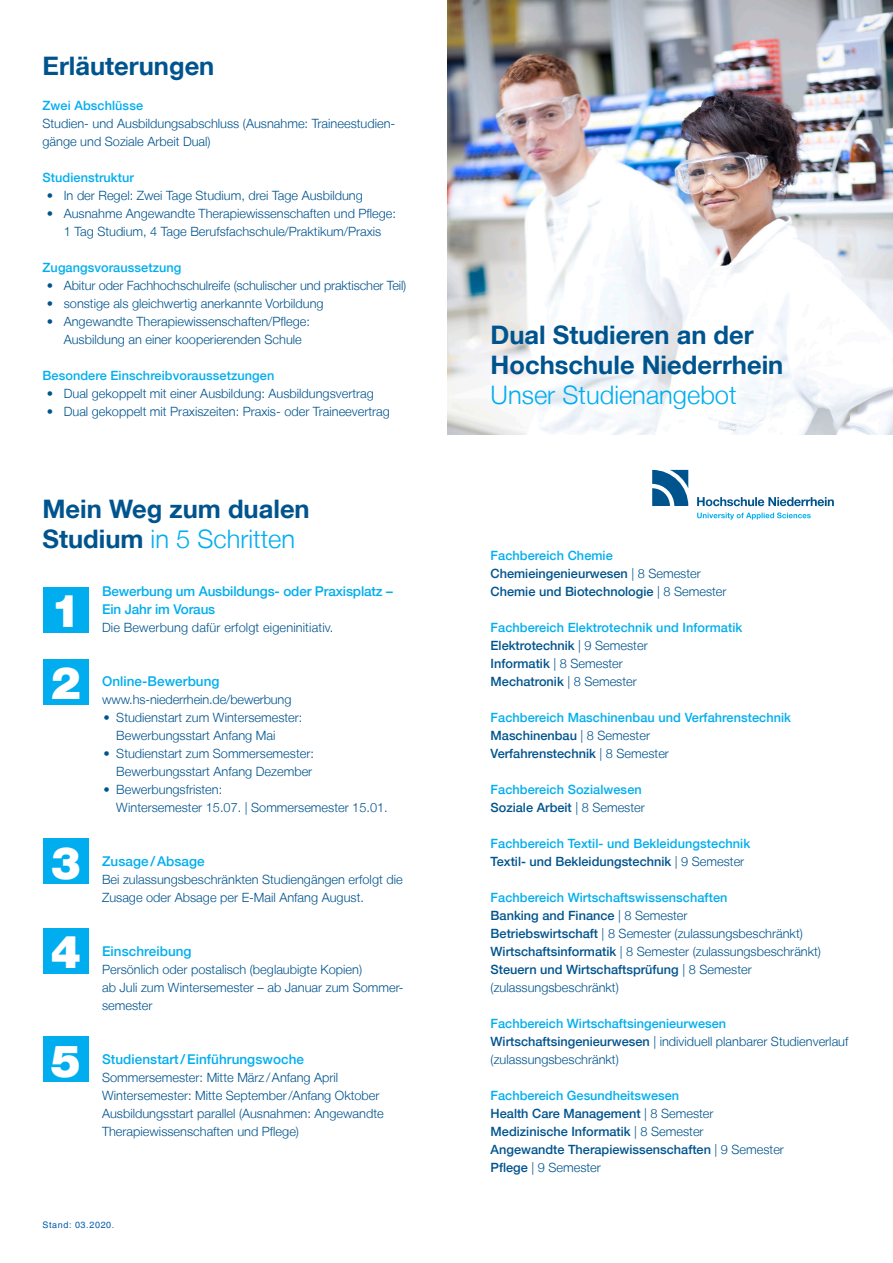
<style>
.page{position:relative;width:893px;height:1263px;background:#fff}
.page>*{position:absolute;margin:0;border:0;box-sizing:border-box;transform-origin:0 0}
.t1{font:900 45px "Helvetica Neue LT";color:#fff}
.Headline_neu{font:700 25.5px "Helvetica Neue LT";color:#00548e}
.Headline_neu-2{font:300 25.5px "Helvetica Neue LT";color:#00aeef}
.Fließtext_Spalte{font:500 13.5px "Helvetica Neue LT";letter-spacing:.005em;color:#00aeef}
.Fließtext_Spalte-2{font:300 12.75px/18px "Helvetica Neue LT";color:#00548e}
.Fließtext_Spalte-3{font:500 12.75px "Helvetica Neue LT";color:#00548e}
.Fließtext_Spalte-4{font:500 12.75px "Helvetica Neue LT";letter-spacing:.005em;color:#00aeef}
.t2{font:9px "Helvetica LT";letter-spacing:.07em;color:#015aaa}
.s1{font-weight:700;color:#00548e}
.s2{font-weight:300}
.s3{font-weight:500}
</style>
<div class="page">
<svg style="left:652px;top:470px;width:36px;height:36px"></svg>
<svg style="left:697px;top:497px;width:137px;height:9px"></svg>
<svg style="left:697px;top:512px;width:114px;height:8px"></svg>
<img style="left:447px;top:0;width:446px;height:434px">
<div style="left:43px;top:587px;width:46px;height:45px;background:#00aeef"></div>
<div style="left:43px;top:659px;width:46px;height:46px;background:#00aeef"></div>
<div style="left:43px;top:838px;width:46px;height:46px;background:#00aeef"></div>
<div style="left:43px;top:928px;width:46px;height:46px;background:#00aeef"></div>
<div style="left:43px;top:1036px;width:46px;height:46px;background:#00aeef"></div>
<p class="Headline_neu" style="left:43px;top:50px;width:173px">Erläuterungen</p>
<p class="Fließtext_Spalte-4" style="left:43px;top:98px;width:102px">Zwei Abschlüsse</p>
<p class="Fließtext_Spalte-2" style="left:43px;top:114px;width:354px">Studien- und Ausbildungsabschluss (Ausnahme: Traineestudien&shy;gänge und Soziale Arbeit Dual)</p>
<p class="Fließtext_Spalte-4" style="left:43px;top:170px;width:93px">Studienstruktur</p>
<p class="Fließtext_Spalte-2" style="left:47px;top:186px;width:318px">• In der Regel: Zwei Tage Studium, drei Tage Ausbildung</p>
<p class="Fließtext_Spalte-2" style="left:47px;top:204px;width:351px;text-align:center">• Ausnahme Angewandte Therapiewissenschaften und Pflege:<br>1 Tag Studium, 4 Tage Berufsfachschule/Praktikum/Praxis</p>
<p class="Fließtext_Spalte-4" style="left:43px;top:260px;width:140px">Zugangsvoraussetzung</p>
<p class="Fließtext_Spalte-2" style="left:47px;top:276px;width:361px">• Abitur oder Fachhochschulreife (schulischer und praktischer Teil)</p>
<p class="Fließtext_Spalte-2" style="left:47px;top:294px;width:278px">• sonstige als gleichwertig anerkannte Vorbildung</p>
<p class="Fließtext_Spalte-2" style="left:64px;top:312px;width:248px;text-indent:-17px">• Angewandte Therapiewissenschaften/Pflege:<br>Ausbildung an einer kooperierenden Schule</p>
<p class="Fließtext_Spalte-4" style="left:43px;top:368px;width:233px">Besondere Einschreibvoraussetzungen</p>
<p class="Fließtext_Spalte-2" style="left:47px;top:384px;width:329px">• Dual gekoppelt mit einer Ausbildung: Ausbildungsvertrag</p>
<p class="Fließtext_Spalte-2" style="left:47px;top:402px;width:345px">• Dual gekoppelt mit Praxiszeiten: Praxis- oder Traineevertrag</p>
<p class="Headline_neu" style="left:43px;top:493px;width:269px">Mein Weg zum dualen</p>
<p class="Headline_neu-2" style="left:43px;top:524px;width:254px"><span class="s1">Studium</span> in 5 Schritten</p>
<p class="Fließtext_Spalte" style="left:102px;top:583px;width:292px">Bewerbung um Ausbildungs- oder Praxisplatz –</p>
<p class="Fließtext_Spalte" style="left:102px;top:601px;width:115px">Ein Jahr im Voraus</p>
<p class="Fließtext_Spalte-2" style="left:102px;top:618px;width:233px">Die Bewerbung dafür erfolgt eigeninitiativ.</p>
<p class="t1" style="left:51px;top:584px;width:32px">1</p>
<p class="t1" style="left:51px;top:656px;width:32px">2</p>
<p class="t1" style="left:51px;top:836px;width:32px">3</p>
<p class="t1" style="left:51px;top:925px;width:32px">4</p>
<p class="t1" style="left:51px;top:1034px;width:32px">5</p>
<p class="Fließtext_Spalte" style="left:102px;top:673px;width:119px">Online-Bewerbung</p>
<p class="Fließtext_Spalte-2" style="left:102px;top:690px;width:191px">www.hs-niederrhein.de/bewerbung</p>
<p class="Fließtext_Spalte-2" style="left:116px;top:708px;width:188px;text-indent:-13px">• Studienstart zum Wintersemester:<br>Bewerbungsstart Anfang Mai</p>
<p class="Fließtext_Spalte-2" style="left:104px;top:744px;width:212px;text-align:right">• Studienstart zum Sommersemester:<br>Bewerbungsstart Anfang Dezember</p>
<p class="Fließtext_Spalte-2" style="left:116px;top:780px;width:273px;text-indent:-13px">• Bewerbungsfristen:<br>Wintersemester 15.07. | Sommersemester 15.01.</p>
<p class="Fließtext_Spalte" style="left:102px;top:853px;width:104px">Zusage/Absage</p>
<p class="Fließtext_Spalte-2" style="left:102px;top:870px;width:302px">Bei zulassungsbeschränkten Studiengängen erfolgt die<br>Zusage oder Absage per E-Mail Anfang August.</p>
<p class="Fließtext_Spalte" style="left:102px;top:943px;width:91px">Einschreibung</p>
<p class="Fließtext_Spalte-2" style="left:102px;top:960px;width:262px">Persönlich oder postalisch (beglaubigte Kopien)</p>
<p class="Fließtext_Spalte-2" style="left:102px;top:978px;width:303px">ab Juli zum Wintersemester – ab Januar zum Sommer&shy;semester</p>
<p class="Fließtext_Spalte" style="left:102px;top:1051px;width:203px">Studienstart/Einführungswoche</p>
<p class="Fließtext_Spalte-2" style="left:102px;top:1068px;width:238px">Sommersemester: Mitte März /Anfang April</p>
<p class="Fließtext_Spalte-2" style="left:102px;top:1086px;width:279px">Wintersemester: Mitte September/Anfang Oktober</p>
<p class="Fließtext_Spalte-2" style="left:102px;top:1104px;width:283px">Ausbildungsstart parallel (Ausnahmen: Angewandte</p>
<p class="Fließtext_Spalte-2" style="left:102px;top:1122px;width:198px">Therapiewissenschaften und Pflege)</p>
<p class="t2" style="left:43px;top:1219px;width:73px">Stand: 03.2020.</p>
<p class="Headline_neu" style="left:491px;top:319px;width:265px">Dual Studieren an der</p>
<p class="Headline_neu" style="left:491px;top:349px;width:294px">Hochschule Niederrhein</p>
<p class="Headline_neu-2" style="left:491px;top:379px;width:248px">Unser Studienangebot</p>
<p class="Fließtext_Spalte-4" style="left:491px;top:548px;width:124px">Fachbereich Chemie</p>
<p class="Fließtext_Spalte-3" style="left:491px;top:566px;width:212px">Chemieingenieurwesen <span class="s2">| 8 Semester</span></p>
<p class="Fließtext_Spalte-3" style="left:491px;top:584px;width:237px">Chemie und Biotechnologie <span class="s2">| 8 Semester</span></p>
<p class="Fließtext_Spalte-4" style="left:491px;top:620px;width:253px">Fachbereich Elektrotechnik und Informatik</p>
<p class="Fließtext_Spalte-3" style="left:491px;top:638px;width:159px">Elektrotechnik <span class="s2">| 9 Semester</span></p>
<p class="Fließtext_Spalte-3" style="left:491px;top:656px;width:134px">Informatik <span class="s2">| 8 Semester</span></p>
<p class="Fließtext_Spalte-3" style="left:491px;top:674px;width:148px">Mechatronik <span class="s2">| 8 Semester</span></p>
<p class="Fließtext_Spalte-4" style="left:491px;top:710px;width:302px">Fachbereich Maschinenbau und Verfahrenstechnik</p>
<p class="Fließtext_Spalte-3" style="left:491px;top:728px;width:161px">Maschinenbau <span class="s2">| 8 Semester</span></p>
<p class="Fließtext_Spalte-3" style="left:491px;top:746px;width:180px">Verfahrenstechnik <span class="s2">| 8 Semester</span></p>
<p class="Fließtext_Spalte-4" style="left:491px;top:782px;width:153px">Fachbereich Sozialwesen</p>
<p class="Fließtext_Spalte-3" style="left:491px;top:800px;width:156px">Soziale Arbeit <span class="s2">| 8 Semester</span></p>
<p class="Fließtext_Spalte-4" style="left:491px;top:836px;width:261px">Fachbereich Textil- und Bekleidungstechnik</p>
<p class="Fließtext_Spalte-3" style="left:491px;top:854px;width:255px">Textil- und Bekleidungstechnik <span class="s2">| 9 Semester</span></p>
<p class="Fließtext_Spalte-4" style="left:491px;top:890px;width:238px">Fachbereich Wirtschaftswissenschaften</p>
<p class="Fließtext_Spalte-3" style="left:491px;top:908px;width:198px">Banking and Finance <span class="s2">| 8 Semester</span></p>
<p class="Fließtext_Spalte-2" style="left:491px;top:924px;width:314px"><span class="s3">Betriebswirtschaft</span> | 8 Semester (zulassungsbeschränkt)</p>
<p class="Fließtext_Spalte-2" style="left:491px;top:942px;width:332px"><span class="s3">Wirtschaftsinformatik</span> | 8 Semester (zulassungsbeschränkt)</p>
<p class="Fließtext_Spalte-3" style="left:491px;top:962px;width:263px">Steuern und Wirtschaftsprüfung <span class="s2">| 8 Semester</span></p>
<p class="Fließtext_Spalte-2" style="left:491px;top:978px;width:130px">(zulassungsbeschränkt)</p>
<p class="Fließtext_Spalte-4" style="left:491px;top:1016px;width:237px">Fachbereich Wirtschaftsingenieurwesen</p>
<p class="Fließtext_Spalte-2" style="left:491px;top:1032px;width:359px"><span class="s3">Wirtschaftsingenieurwesen</span> | individuell planbarer Studienverlauf (zulassungsbeschränkt)</p>
<p class="Fließtext_Spalte-4" style="left:491px;top:1088px;width:190px">Fachbereich Gesundheitswesen</p>
<p class="Fließtext_Spalte-3" style="left:491px;top:1106px;width:224px">Health Care Management <span class="s2">| 8 Semester</span></p>
<p class="Fließtext_Spalte-3" style="left:491px;top:1124px;width:215px">Medizinische Informatik <span class="s2">| 8 Semester</span></p>
<p class="Fließtext_Spalte-3" style="left:491px;top:1142px;width:295px">Angewandte Therapiewissenschaften <span class="s2">| 9 Semester</span></p>
<p class="Fließtext_Spalte-2" style="left:491px;top:1158px;width:112px"><span class="s3">Pflege</span> | 9 Semester</p>
</div>
